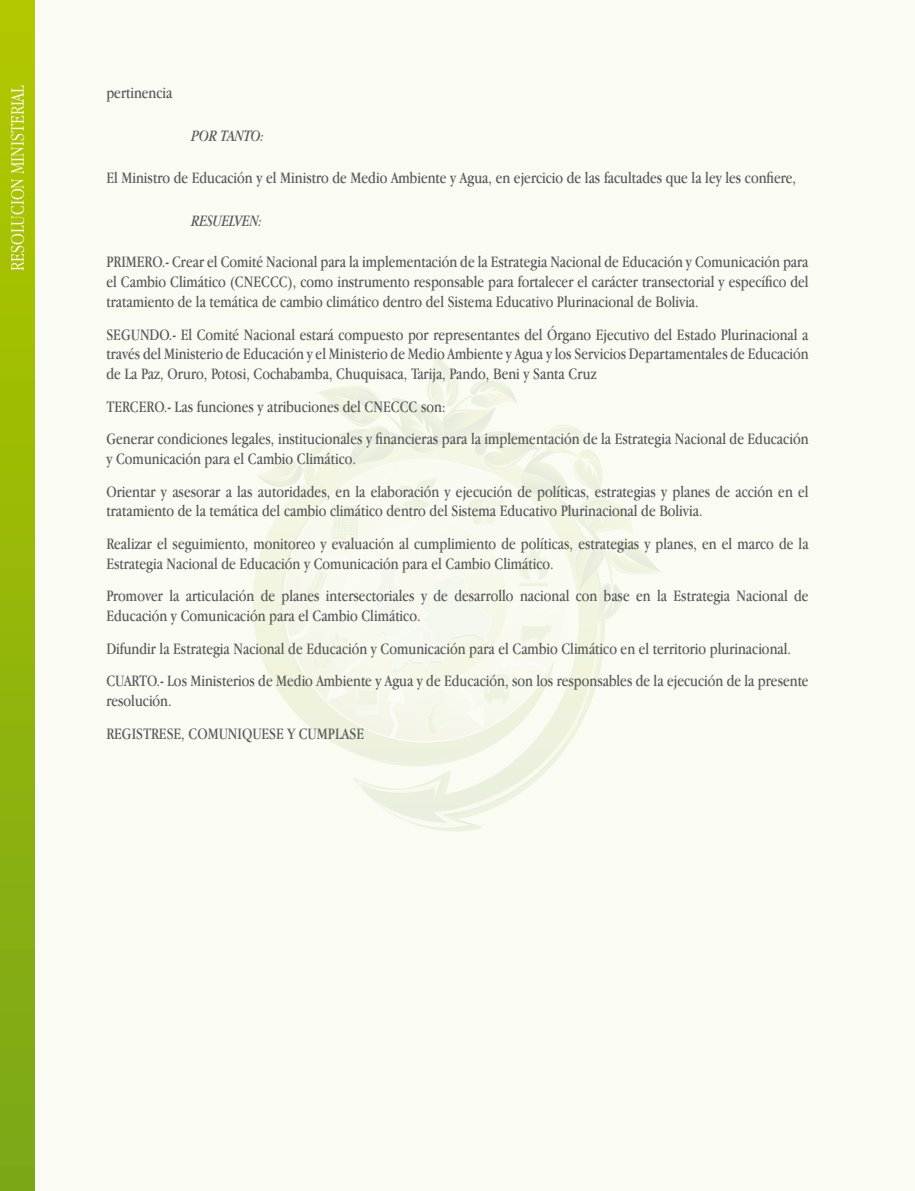
<style>
.page{position:relative;width:915px;height:1191px;background:#fff}
.page>*{position:absolute;margin:0;border:0;box-sizing:border-box;transform-origin:0 0}
.t1{font:300 19.5px "Apple Garamond";color:#fff}
.t2{font:16.5px/32.5px "Apple Garamond";color:#58585a}
.t3{font:italic 16.5px "Apple Garamond";color:#58585a}
</style>
<div class="page">
<div style="left:0;top:0;width:914px;height:1191px;background:#fafbf3"></div>
<svg style="left:256px;top:354px;width:406px;height:478px"></svg>
<div style="left:480px;top:501px;width:7px;height:7px;background:#f4f7ea;border-radius:50%"></div>
<div style="left:0;top:0;width:34px;height:1191px;background:linear-gradient(to bottom,#b2c900,#7ba718)"></div>
<p class="t1" style="left:6px;top:271px;width:187px;rotate:-90deg">RESOLUCION MINISTERIAL</p>
<p class="t2" style="left:106px;top:76px;width:68px">pertinencia</p>
<p class="t3" style="left:191px;top:126px;width:74px">POR TANTO:</p>
<p class="t2" style="left:106px;top:161px;width:691px">El Ministro de Educación y el Ministro de Medio Ambiente y Agua, en ejercicio de las facultades que la ley les confiere,</p>
<p class="t3" style="left:191px;top:211px;width:72px">RESUELVEN:</p>
<p class="t2" style="left:106px;top:252px;width:703px;line-height:19.8px;text-align:justify">PRIMERO.- Crear el Comité Nacional para la implementación de la Estrategia Nacional de Educación y Comunicación para el Cambio Climático (CNECCC), como instrumento responsable para fortalecer el carácter transectorial y específico del tratamiento de la temática de cambio climático dentro del Sistema Educativo Plurinacional de Bolivia.</p>
<p class="t2" style="left:106px;top:324px;width:703px;line-height:19.8px;text-align:justify">SEGUNDO.- El Comité Nacional estará compuesto por representantes del Órgano Ejecutivo del Estado Plurinacional a través del Ministerio de Educación y el Ministerio de Medio Ambiente y Agua y los Servicios Departamentales de Educación de La Paz, Oruro, Potosi, Cochabamba, Chuquisaca, Tarija, Pando, Beni y Santa Cruz</p>
<p class="t2" style="left:106px;top:390px;width:703px">TERCERO.- Las funciones y atribuciones del CNECCC son:<br>Generar condiciones legales, institucionales y financieras para la implementación de la Estrategia Nacional de Educación</p>
<p class="t2" style="left:106px;top:442px;width:703px">y Comunicación para el Cambio Climático.<br>Orientar y asesorar a las autoridades, en la elaboración y ejecución de políticas, estrategias y planes de acción en el</p>
<p class="t2" style="left:106px;top:494px;width:703px">tratamiento de la temática del cambio climático dentro del Sistema Educativo Plurinacional de Bolivia.<br>Realizar el seguimiento, monitoreo y evaluación al cumplimiento de políticas, estrategias y planes, en el marco de la</p>
<p class="t2" style="left:106px;top:547px;width:703px">Estrategia Nacional de Educación y Comunicación para el Cambio Climático.<br>Promover la articulación de planes intersectoriales y de desarrollo nacional con base en la Estrategia Nacional de</p>
<p class="t2" style="left:106px;top:599px;width:703px">Educación y Comunicación para el Cambio Climático.<br>Difundir la Estrategia Nacional de Educación y Comunicación para el Cambio Climático en el territorio plurinacional.<br>CUARTO.- Los Ministerios de Medio Ambiente y Agua y de Educación, son los responsables de la ejecución de la presente</p>
<p class="t2" style="left:106px;top:684px;width:259px">resolución.<br>REGISTRESE, COMUNIQUESE Y CUMPLASE</p>
</div>
